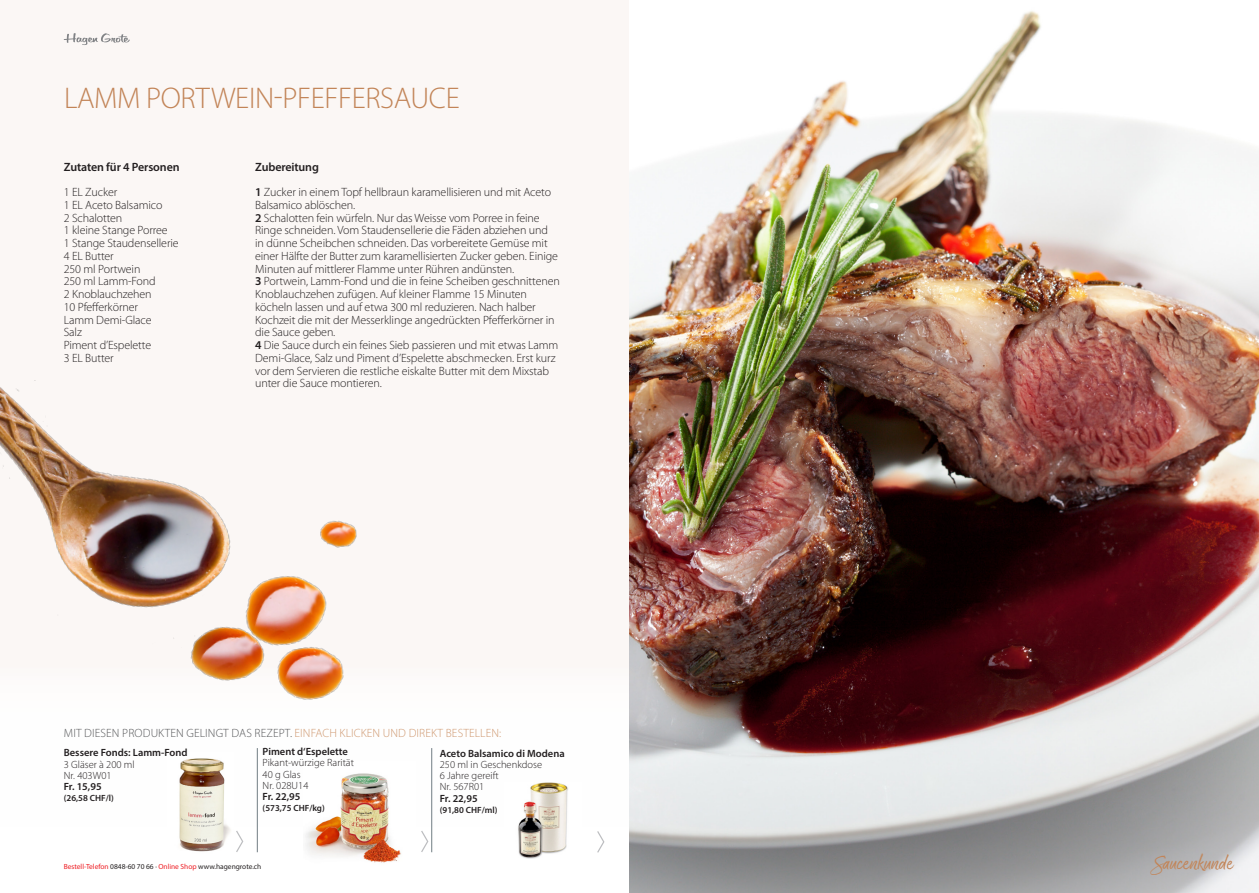
<style>
.page{position:relative;width:1259px;height:893px;background:#fff}
.page>*{position:absolute;margin:0;border:0;box-sizing:border-box;transform-origin:0 0}
.t1{font:300 30px "Myriad Pro";letter-spacing:-.01em;color:#c28457}
.t2{font:22.5px "Good Karma";letter-spacing:-.01em;color:#c28457}
.Copy{font:300 12px/12.8px "Myriad Pro";letter-spacing:-.01em;color:#231f20}
.t3{font:300 12px "Myriad Pro";letter-spacing:.01em;color:#57585a}
.Copy-2{font:600 12px "Myriad Pro";letter-spacing:-.01em;color:#231f20}
.t4{font:300 10.5px/11.2px "Myriad Pro";color:#231f20}
.t5{font:600 10.5px "Myriad Pro";color:#231f20}
.t6{font:600 9px "Myriad Pro";color:#231f20}
.t7{font:7.35px "Myriad Pro";color:#231f20}
.s1{font-weight:600}
.s2{color:#cf9870}
.s3{color:#ee1d23}
</style>
<div class="page">
<div style="left:0;top:0;width:887px;height:893px;background:#fbf7f5"></div>
<div style="left:0;top:663px;width:1259px;height:230px;background:#fff"></div>
<img style="left:629px;top:11px;width:630px;height:882px">
<hr style="left:257px;top:748px;width:1px;height:104px;background:#717d83">
<hr style="left:431px;top:748px;width:1px;height:104px;background:#717d83">
<svg style="left:421px;top:831px;width:8px;height:21px"></svg>
<svg style="left:236px;top:831px;width:8px;height:21px"></svg>
<img style="left:518px;top:782px;width:50px;height:77px">
<svg style="left:597px;top:831px;width:8px;height:22px"></svg>
<img style="left:179px;top:778px;width:52px;height:74px">
<img style="left:305px;top:778px;width:96px;height:85px">
<img style="left:0;top:380px;width:433px;height:398px">
<svg style="left:64px;top:33px;width:66px;height:12px"></svg>
<p class="t1" style="left:64px;top:80px;width:397px">LAMM PORTWEIN-PFEFFERSAUCE</p>
<p class="Copy-2" style="left:64px;top:159px;width:117px">Zutaten für 4 Personen</p>
<p class="Copy" style="left:64px;top:186px;width:55px">1 EL Zucker</p>
<p class="Copy" style="left:64px;top:198px;width:100px">1 EL Aceto Balsamico</p>
<p class="Copy" style="left:64px;top:211px;width:60px">2 Schalotten</p>
<p class="Copy" style="left:64px;top:224px;width:105px">1 kleine Stange Porree</p>
<p class="Copy" style="left:64px;top:237px;width:116px">1 Stange Staudensellerie</p>
<p class="Copy" style="left:64px;top:249px;width:52px">4 EL Butter</p>
<p class="Copy" style="left:64px;top:262px;width:78px">250 ml Portwein</p>
<p class="Copy" style="left:64px;top:275px;width:93px">250 ml Lamm-Fond</p>
<p class="Copy" style="left:64px;top:288px;width:89px">2 Knoblauchzehen</p>
<p class="Copy" style="left:64px;top:300px;width:76px">10 Pfefferkörner</p>
<p class="Copy" style="left:64px;top:313px;width:89px">Lamm Demi-Glace</p>
<p class="Copy" style="left:64px;top:326px;width:20px">Salz</p>
<p class="Copy" style="left:64px;top:339px;width:89px">Piment d’Espelette</p>
<p class="Copy" style="left:64px;top:351px;width:52px">3 EL Butter</p>
<p class="Copy-2" style="left:255px;top:159px;width:65px">Zubereitung</p>
<p class="Copy" style="left:255px;top:186px;width:306px"><span class="s1">1</span> Zucker in einem Topf hellbraun karamellisieren und mit Aceto Balsamico ablöschen.<br><span class="s1">2</span> Schalotten fein würfeln. Nur das Weisse vom Porree in feine Ringe schneiden. Vom Staudensellerie die Fäden abziehen und<br>in dünne Scheibchen schneiden. Das vorbereitete Gemüse mit einer Hälfte der Butter zum karamellisierten Zucker geben. Einige Minuten auf mittlerer Flamme unter Rühren andünsten.<br><span class="s1">3</span> Portwein, Lamm-Fond und die in feine Scheiben geschnittenen Knoblauchzehen zufügen. Auf kleiner Flamme 15 Minuten köcheln lassen und auf etwa 300 ml reduzieren. Nach halber Kochzeit die mit der Messerklinge angedrückten Pfefferkörner in die Sauce geben.<br><span class="s1">4</span> Die Sauce durch ein feines Sieb passieren und mit etwas Lamm Demi-Glace, Salz und Piment d’Espelette abschmecken. Erst kurz vor dem Servieren die restliche eiskalte Butter mit dem Mixstab unter die Sauce montieren.</p>
<p class="t3" style="left:64px;top:726px;width:439px">MIT DIESEN PRODUKTEN GELINGT DAS REZEPT. <span class="s2">EINFACH KLICKEN UND DIREKT BESTELLEN:</span></p>
<p class="t5" style="left:64px;top:746px;width:125px">Bessere Fonds: Lamm-Fond</p>
<p class="t4" style="left:64px;top:758px;width:72px">3 Gläser à 200 ml</p>
<p class="t4" style="left:64px;top:770px;width:49px">Nr. 403W01</p>
<p class="t5" style="left:64px;top:780px;width:39px">Fr. 15,95</p>
<p class="t6" style="left:64px;top:792px;width:51px">(26,58 CHF/l)</p>
<p class="t5" style="left:263px;top:745px;width:87px">Piment d‘Espelette</p>
<p class="t4" style="left:263px;top:757px;width:93px">Pikant-würzige Rarität<br>40 g Glas</p>
<p class="t4" style="left:263px;top:779px;width:47px">Nr. 028U14</p>
<p class="t5" style="left:263px;top:790px;width:39px">Fr. 22,95</p>
<p class="t6" style="left:263px;top:802px;width:64px">(573,75 CHF/kg)</p>
<p class="t5" style="left:440px;top:746px;width:126px">Aceto Balsamico di Modena</p>
<p class="t4" style="left:440px;top:759px;width:104px">250 ml in Geschenkdose</p>
<p class="t4" style="left:440px;top:770px;width:61px">6 Jahre gereift</p>
<p class="t4" style="left:440px;top:781px;width:46px">Nr. 567R01</p>
<p class="t5" style="left:440px;top:791px;width:39px">Fr. 22,95</p>
<p class="t6" style="left:440px;top:804px;width:59px">(91,80 CHF/ml)</p>
<p class="t7" style="left:64px;top:862px;width:199px"><span class="s3">Bestell-Telefon</span> 0848-60 70 66 · <span class="s3">Online Shop</span> www.hagengrote.ch</p>
<h2 class="t2" style="left:1154px;top:850px;width:80px">Saucenkunde</h2>
</div>
